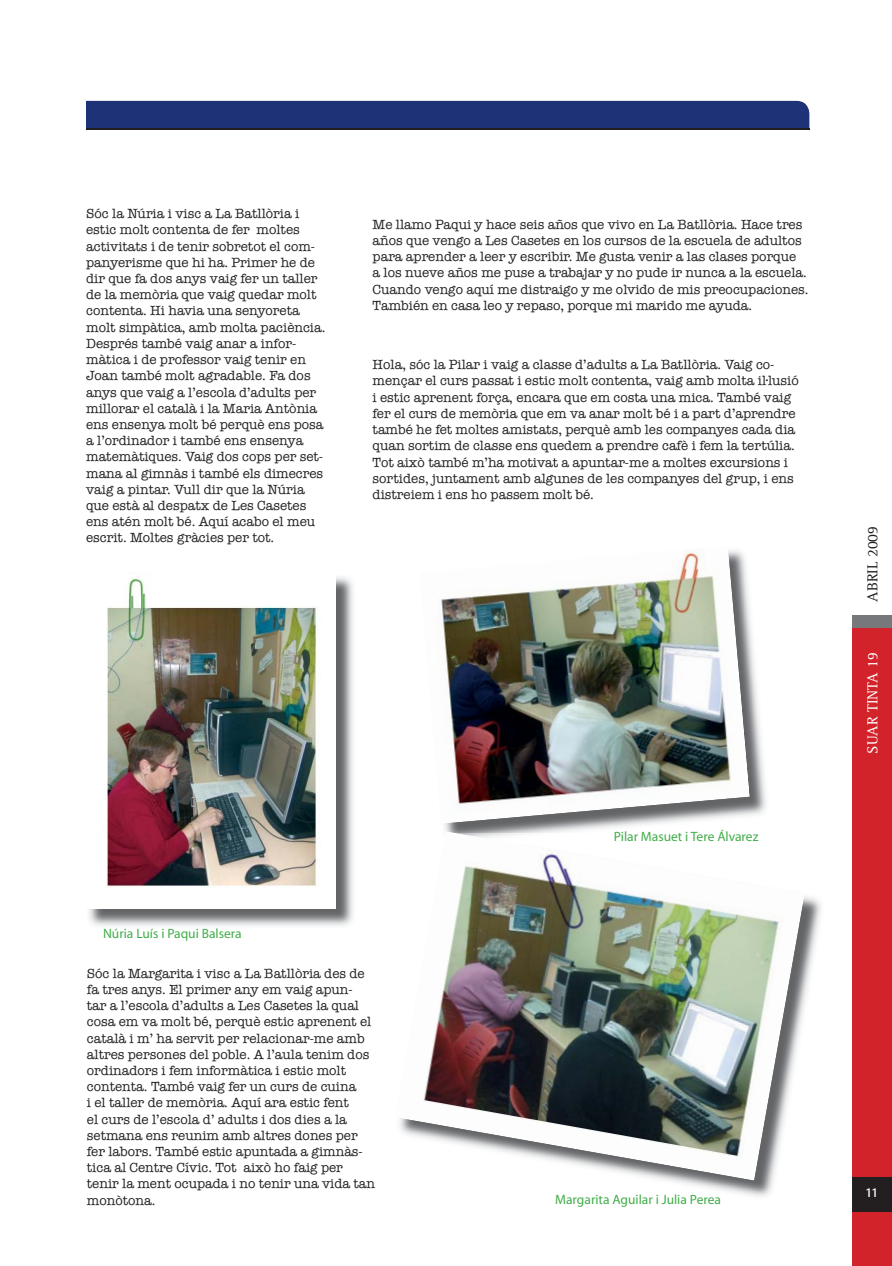
<style>
.page{position:relative;width:892px;height:1266px;background:#fff}
.page>*{position:absolute;margin:0;border:0;box-sizing:border-box;transform-origin:0 0}
.t1{font:15px "Rotis Serif";color:#fff}
.t2{font:15px "Rotis Serif";color:#231f20}
.t3{font:13.5px/16.2px "American Typewriter";color:#231f20}
.t4{font:13.5px "Myriad";color:#41ad49}
.t5{font:700 13.5px "Rotis Sans Serif";color:#fff}
</style>
<div class="page">
<div style="left:852px;top:615px;width:40px;height:21px;background:#77787b"></div>
<div style="left:852px;top:628px;width:40px;height:637px;background:#d2232a"></div>
<div style="left:852px;top:1177px;width:40px;height:34px;background:#231f20"></div>
<div style="left:86px;top:101px;width:723px;height:27px;background:#1e3277"></div>
<img style="left:89px;top:577px;width:264px;height:349px">
<img style="left:89px;top:577px;width:247px;height:330px">
<img style="left:444px;top:609px;width:322px;height:222px">
<img style="left:441px;top:550px;width:308px;height:273px">
<img style="left:667px;top:896px;width:154px;height:301px">
<img style="left:400px;top:831px;width:404px;height:349px">
<hr style="left:86px;top:128px;width:723px;height:2px;background:#231f20">
<p class="t3" style="left:86px;top:206px;width:241px">Sóc la Núria i visc a La Batllòria i estic molt contenta de fer moltes activitats i de tenir sobretot el com&shy;panyerisme que hi ha. Primer he de dir que fa dos anys vaig fer un taller de la memòria que vaig quedar molt contenta. Hi havia una senyoreta molt simpàtica, amb molta paciència.<br>Després també vaig anar a infor&shy;màtica i de professor vaig tenir en Joan també molt agradable. Fa dos anys que vaig a l’escola d’adults per millorar el català i la Maria Antònia ens ensenya molt bé perquè ens posa a l’ordinador i també ens ensenya matemàtiques. Vaig dos cops per set&shy;mana al gimnàs i també els dimecres vaig a pintar. Vull dir que la Núria que està al despatx de Les Casetes ens atén molt bé. Aquí acabo el meu escrit. Moltes gràcies per tot.</p>
<p class="t3" style="left:372px;top:216px;width:437px">Me llamo Paqui y hace seis años que vivo en La Batllòria. Hace tres años que vengo a Les Casetes en los cursos de la escuela de adultos para aprender a leer y escribir. Me gusta venir a las clases porque<br>a los nueve años me puse a trabajar y no pude ir nunca a la escuela.<br>Cuando vengo aquí me distraigo y me olvido de mis preocupaciones.<br>También en casa leo y repaso, porque mi marido me ayuda.</p>
<p class="t3" style="left:372px;top:356px;width:427px">Hola, sóc la Pilar i vaig a classe d’adults a La Batllòria. Vaig co&shy;mençar el curs passat i estic molt contenta, vaig amb molta il·lusió i estic aprenent força, encara que em costa una mica. També vaig fer el curs de memòria que em va anar molt bé i a part d’aprendre també he fet moltes amistats, perquè amb les companyes cada dia quan sortim de classe ens quedem a prendre cafè i fem la tertúlia.<br>Tot això també m’ha motivat a apuntar-me a moltes excursions i sortides, juntament amb algunes de les companyes del grup, i ens distreiem i ens ho passem molt bé.</p>
<p class="t4" style="left:103px;top:927px;width:140px">Núria Luís i Paqui Balsera</p>
<p class="t4" style="left:613px;top:831px;width:146px">Pilar Masuet i Tere Álvarez</p>
<p class="t3" style="left:87px;top:965px;width:290px">Sóc la Margarita i visc a La Batllòria des de fa tres anys. El primer any em vaig apun&shy;tar a l’escola d’adults a Les Casetes la qual cosa em va molt bé, perquè estic aprenent el català i m’ ha servit per relacionar-me amb altres persones del poble. A l’aula tenim dos ordinadors i fem informàtica i estic molt contenta. També vaig fer un curs de cuina<br>i el taller de memòria. Aquí ara estic fent<br>el curs de l’escola d’ adults i dos dies a la setmana ens reunim amb altres dones per fer labors. També estic apuntada a gimnàs&shy;tica al Centre Cívic. Tot això ho faig per tenir la ment ocupada i no tenir una vida tan monòtona.</p>
<p class="t4" style="left:555px;top:1194px;width:167px">Margarita Aguilar i Julia Perea</p>
<p class="t2" style="left:867px;top:601px;width:77px;rotate:-90deg">ABRIL 2009</p>
<p class="t1" style="left:867px;top:753px;width:103px;rotate:-90deg">SUAR TINTA 19</p>
<p class="t5" style="left:865px;top:1187px;width:15px">11</p>
</div>
